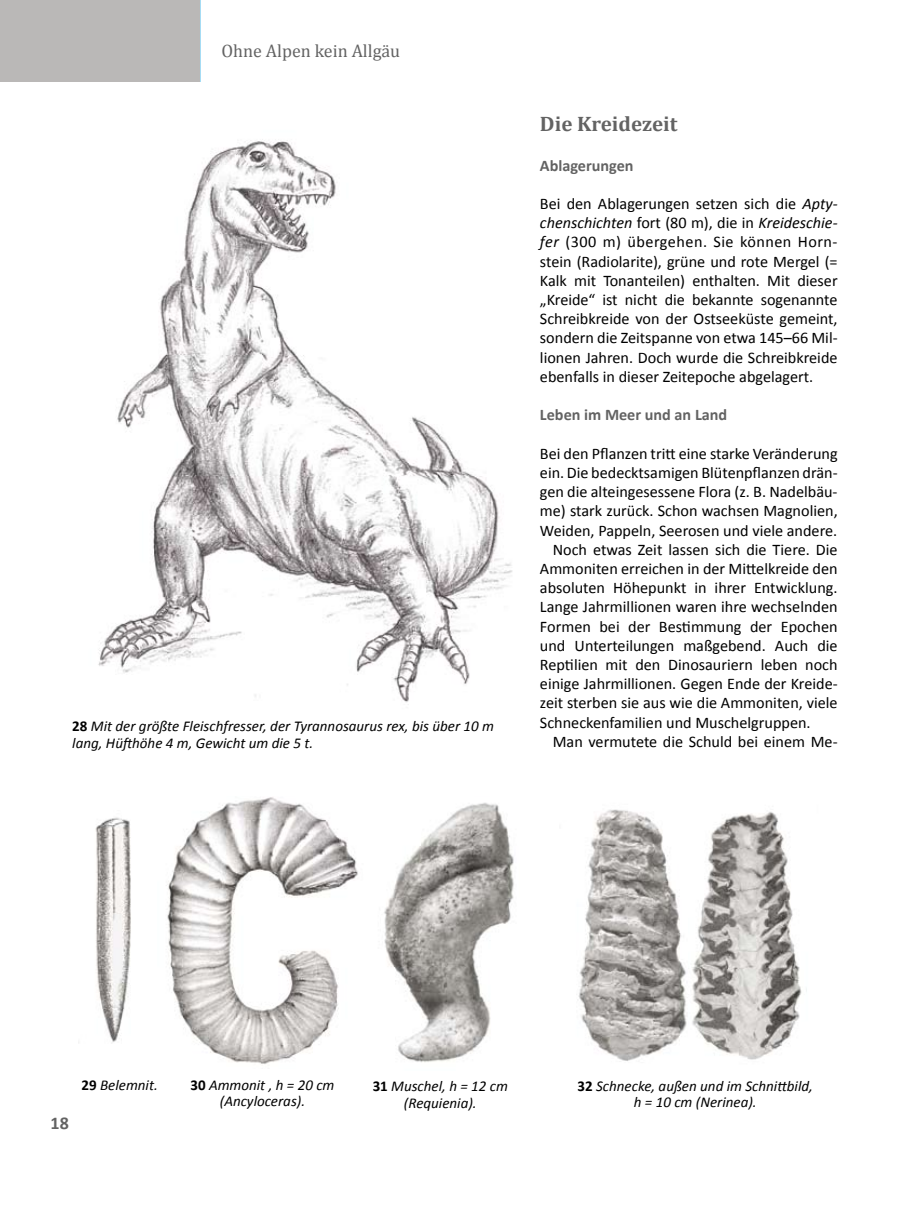
<style>
.page{position:relative;width:910px;height:1225px;background:#fff}
.page>*{position:absolute;margin:0;border:0;box-sizing:border-box;transform-origin:0 0}
.t1{font:700 21px "Cambria";color:#636363}
.t2{font:18px "Cambria";color:#636363}
.t3{font:700 18px "Calibri";color:#636363}
.t4{font:16.2px/19.2px "Calibri";color:#000;text-align:justify}
.t5{font:700 16.2px "Calibri";color:#636363}
.t6{font:italic 15px/16.5px "Calibri";color:#000;text-align:center}
.s1{font-weight:700;font-style:normal}
.s2{font-style:italic}
</style>
<div class="page">
<img style="left:98px;top:139px;width:414px;height:563px">
<img style="left:166px;top:797px;width:192px;height:267px">
<img style="left:95px;top:817px;width:36px;height:226px">
<img style="left:384px;top:802px;width:130px;height:260px">
<img style="left:578px;top:809px;width:109px;height:252px">
<img style="left:692px;top:812px;width:115px;height:248px">
<div style="left:0;top:0;width:200px;height:81px;background:#bab8b7"></div>
<p class="t2" style="left:221px;top:40px;width:180px">Ohne Alpen kein Allgäu</p>
<p class="t6" style="left:72px;top:717px;width:423px;text-align:left"><span class="s1">28</span> Mit der größte Fleischfresser, der Tyrannosaurus rex, bis über 10 m lang, Hüfthöhe 4 m, Gewicht um die 5 t.</p>
<p class="t1" style="left:540px;top:109px;width:139px">Die Kreidezeit</p>
<p class="t5" style="left:540px;top:155px;width:95px">Ablagerungen</p>
<p class="t4" style="left:540px;top:194px;width:299px">Bei den Ablagerungen setzen sich die <span class="s2">Apty&shy;chenschichten</span> fort (80 m), die in <span class="s2">Kreideschie&shy;fer</span> (300 m) übergehen. Sie können Horn&shy;stein (Radiolarite), grüne und rote Mergel (= Kalk mit Tonanteilen) enthalten. Mit dieser „Kreide“ ist nicht die bekannte sogenannte Schreibkreide von der Ostseeküste gemeint, sondern die Zeitspanne von etwa 145–66 Mil&shy;lionen Jahren. Doch wurde die Schreibkreide ebenfalls in dieser Zeitepoche abgelagert.</p>
<p class="t5" style="left:540px;top:404px;width:189px">Leben im Meer und an Land</p>
<p class="t4" style="left:540px;top:444px;width:299px">Bei den Pflanzen tritt eine starke Veränderung</p>
<p class="t4" style="left:540px;top:463px;width:299px">ein. Die bedecktsamigen Blütenpflanzen drän-</p>
<p class="t4" style="left:540px;top:482px;width:299px">gen die alteingesessene Flora (z. B. Nadelbäu-</p>
<p class="t4" style="left:540px;top:501px;width:299px">me) stark zurück. Schon wachsen Magnolien,</p>
<p class="t4" style="left:540px;top:520px;width:299px">Weiden, Pappeln, Seerosen und viele andere.</p>
<p class="t4" style="left:553px;top:540px;width:286px">Noch etwas Zeit lassen sich die Tiere. Die</p>
<p class="t4" style="left:540px;top:559px;width:299px">Ammoniten erreichen in der Mittelkreide den</p>
<p class="t4" style="left:540px;top:578px;width:299px">absoluten Höhepunkt in ihrer Entwicklung.</p>
<p class="t4" style="left:540px;top:597px;width:299px">Lange Jahrmillionen waren ihre wechselnden</p>
<p class="t4" style="left:540px;top:616px;width:299px">Formen bei der Bestimmung der Epochen</p>
<p class="t4" style="left:540px;top:636px;width:299px">und Unterteilungen maßgebend. Auch die</p>
<p class="t4" style="left:540px;top:655px;width:299px">Reptilien mit den Dinosauriern leben noch</p>
<p class="t4" style="left:540px;top:674px;width:299px">einige Jahrmillionen. Gegen Ende der Kreide-</p>
<p class="t4" style="left:540px;top:693px;width:299px">zeit sterben sie aus wie die Ammoniten, viele</p>
<p class="t4" style="left:540px;top:712px;width:272px">Schneckenfamilien und Muschelgruppen.</p>
<p class="t4" style="left:553px;top:732px;width:286px">Man vermutete die Schuld bei einem Me-</p>
<p class="t3" style="left:51px;top:1111px;width:20px">18</p>
<p class="t6" style="left:81px;top:1075px;width:78px"><span class="s1">29</span> Belemnit.</p>
<p class="t6" style="left:373px;top:1077px;width:137px"><span class="s1">31</span> Muschel, h = 12 cm (Requienia).</p>
<p class="t6" style="left:578px;top:1077px;width:237px"><span class="s1">32</span> Schnecke, außen und im Schnittbild, h = 10 cm (Nerinea).</p>
<p class="t6" style="left:190px;top:1075px;width:146px"><span class="s1">30</span> Ammonit , h = 20 cm (Ancyloceras).</p>
</div>
